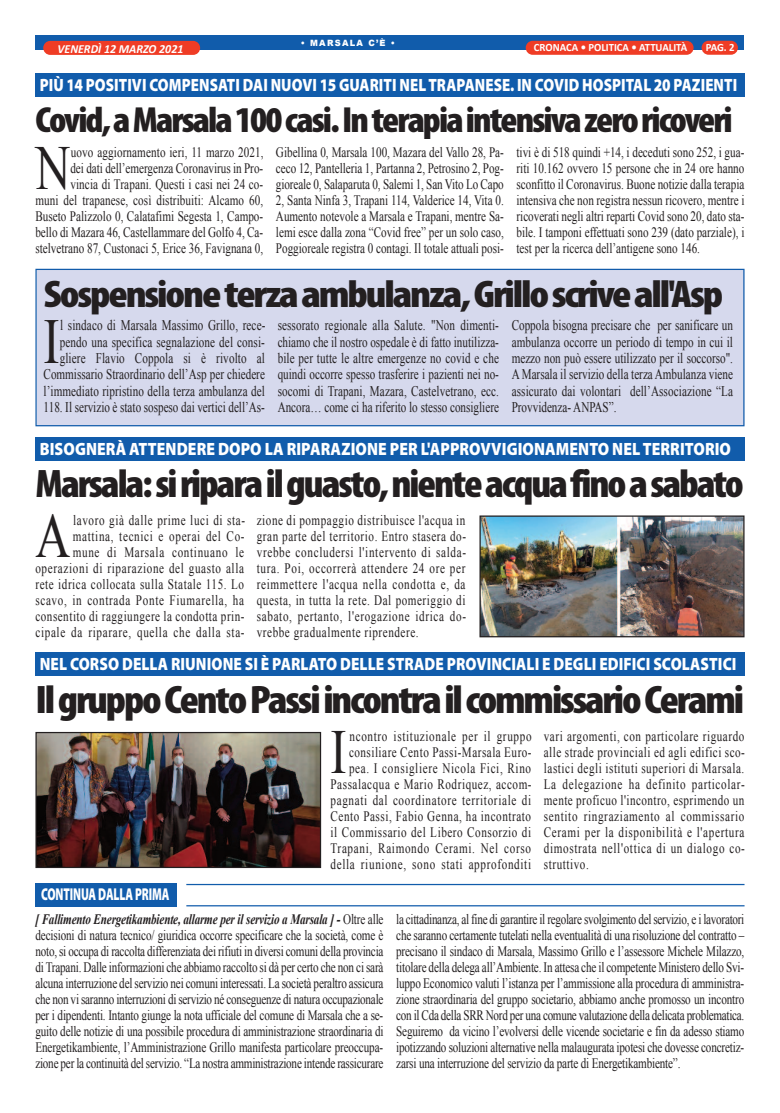
<style>
.page{position:relative;width:780px;height:1113px;background:#fff}
.page>*{position:absolute;margin:0;border:0;box-sizing:border-box;transform-origin:0 0}
.t1{font:63.88px "Times New Roman";color:#231f20;scale:.76 1}
.t2{font:62.62px "Times New Roman";color:#231f20;scale:.77 1}
.t3{font:900 condensed 39.88px "Myriad Pro";letter-spacing:-.05em;color:#231f20;scale:1.05 1}
.t4{font:900 condensed 39.88px "Myriad Pro";letter-spacing:-.05em;color:#231f20;scale:1.09 1}
.t5{font:900 condensed 38.62px "Myriad Pro";letter-spacing:-.05em;color:#231f20;scale:1.13 1}
.t6{font:900 condensed 36.5px "Myriad Pro";letter-spacing:-.05em;color:#231f20;scale:1.06 1}
.t7{font:900 17.88px "Myriad Pro";letter-spacing:.005em;color:#fff;scale:.83 1}
.t8{font:900 17.88px "Myriad Pro";letter-spacing:.005em;color:#fff;scale:.85 1}
.t9{font:900 17.88px "Myriad Pro";letter-spacing:.005em;color:#fff;scale:.88 1}
.t10{font:900 17.25px "Myriad Pro";letter-spacing:-.01em;color:#fff;scale:.66 1}
.t11{font:14.62px/16.2px "Times New Roman";letter-spacing:.005em;color:#231f20;text-align:justify;scale:.76 1}
.t12{font:14.38px/16px "Times New Roman";letter-spacing:.05em;color:#231f20;text-align:justify;scale:.77 1}
.t13{font:14.38px/16px "Times New Roman";color:#231f20;text-align:right;scale:.77 1}
.t14{font:italic 700 12.38px "Calibri";color:#fff;scale:.96 1}
.t15{font:700 11.12px "Calibri";color:#fff;scale:.96 1}
.t16{font:900 8.62px "Arial";letter-spacing:.15em;color:#fff;scale:.96 1}
.s1{font-weight:700;font-style:italic}
</style>
<div class="page">
<div style="left:35px;top:35px;width:708px;height:14px;background:#115cab"></div>
<div style="left:701px;top:41px;width:36px;height:14px;background:#ef3c25;border-radius:7px"></div>
<div style="left:525px;top:41px;width:168px;height:14px;background:#ef3c25;border-radius:7px"></div>
<div style="left:43px;top:41px;width:157px;height:14px;background:#ef3c25;border-radius:7px"></div>
<div style="left:37px;top:270px;width:706px;height:155px;background:#d6d9ed"></div>
<div style="left:35px;top:269px;width:709px;height:157px;border:1px solid #115cab"></div>
<div style="left:35px;top:437px;width:709px;height:23px;background:#115cab"></div>
<div style="left:35px;top:73px;width:709px;height:24px;background:#115cab"></div>
<div style="left:35px;top:883px;width:142px;height:23px;background:#115cab"></div>
<hr style="left:186px;top:884px;width:558px;height:1px;background:#115cab">
<hr style="left:186px;top:905px;width:558px;height:1px;background:#115cab">
<img style="left:481px;top:517px;width:261px;height:118px">
<div style="left:479px;top:515px;width:265px;height:122px;border:1px solid #231f20"></div>
<div style="left:35px;top:652px;width:709px;height:24px;background:#115cab"></div>
<img style="left:37px;top:734px;width:282px;height:132px">
<div style="left:35px;top:732px;width:286px;height:136px;border:1px solid #231f20"></div>
<p class="t16" style="left:301px;top:37px;width:100px">• MARSALA C’È •</p>
<p class="t14" style="left:57px;top:44px;width:133px">VENERDÌ 12 MARZO 2021</p>
<p class="t15" style="left:534px;top:43px;width:161px">CRONACA • POLITICA • ATTUALITÀ</p>
<p class="t15" style="left:705px;top:43px;width:32px">PAG. 2</p>
<p class="t7" style="left:40px;top:79px;width:841px">PIÙ 14 POSITIVI COMPENSATI DAI NUOVI 15 GUARITI NEL TRAPANESE. IN COVID HOSPITAL 20 PAZIENTI</p>
<h3 class="t6" style="left:35px;top:107px;width:659px">Covid,aMarsala100casi.Interapiaintensivazeroricoveri</h3>
<h2 class="t2" style="left:35px;top:133px;width:47px">N</h2>
<p class="t13" style="left:35px;top:144px;width:298px">uovo aggiornamento ieri, 11 marzo 2021,<br>dei dati dell’emergenza Coronavirus in Pro-<br>vincia di Trapani. Questi i casi nei 24 co-<br>muni del trapanese, così distribuiti: Alcamo 60, Buseto Palizzolo 0, Calatafimi Segesta 1, Campo&shy;bello di Mazara 46, Castellammare del Golfo 4, Ca&shy;stelvetrano 87, Custonaci 5, Erice 36, Favignana 0,</p>
<p class="t12" style="left:276px;top:144px;width:297px">Gibellina 0, Marsala 100, Mazara del Vallo 28, Pa&shy;ceco 12, Pantelleria 1, Partanna 2, Petrosino 2, Pog&shy;gioreale 0, Salaparuta 0, Salemi 1, San Vito Lo Capo 2, Santa Ninfa 3, Trapani 114, Valderice 14, Vita 0.<br>Aumento notevole a Marsala e Trapani, mentre Sa&shy;lemi esce dalla zona “Covid free” per un solo caso, Poggioreale registra 0 contagi. Il totale attuali posi-</p>
<p class="t12" style="left:516px;top:144px;width:297px">tivi è di 518 quindi +14, i deceduti sono 252, i gua&shy;riti 10.162 ovvero 15 persone che in 24 ore hanno sconfitto il Coronavirus. Buone notizie dalla terapia intensiva che non registra nessun ricovero, mentre i ricoverati negli altri reparti Covid sono 20, dato sta&shy;bile. I tamponi effettuati sono 239 (dato parziale), i test per la ricerca dell’antigene sono 146.</p>
<h3 class="t5" style="left:44px;top:280px;width:603px">Sospensioneterzaambulanza,Grilloscriveall'Asp</h3>
<h1 class="t1" style="left:44px;top:306px;width:23px">I</h1>
<p class="t11" style="left:44px;top:317px;width:293px;text-align:right">l sindaco di Marsala Massimo Grillo, rece&shy;pendo una specifica segnalazione del consi&shy;gliere Flavio Coppola si è rivolto al Commissario Straordinario dell’Asp per chiedere l’immediato ripristino della terza ambulanza del 118. Il servizio è stato sospeso dai vertici dell’As-</p>
<p class="t11" style="left:278px;top:317px;width:293px">sessorato regionale alla Salute. "Non dimenti&shy;chiamo che il nostro ospedale è di fatto inutilizza&shy;bile per tutte le altre emergenze no covid e che quindi occorre spesso trasferire i pazienti nei no&shy;socomi di Trapani, Mazara, Castelvetrano, ecc.<br>Ancora… come ci ha riferito lo stesso consigliere</p>
<p class="t11" style="left:511px;top:317px;width:293px">Coppola bisogna precisare che per sanificare un ambulanza occorre un periodo di tempo in cui il mezzo non può essere utilizzato per il soccorso".<br>A Marsala il servizio della terza Ambulanza viene assicurato dai volontari dell’Associazione “La Provvidenza- ANPAS”.</p>
<p class="t9" style="left:40px;top:442px;width:787px">BISOGNERÀ ATTENDERE DOPO LA RIPARAZIONE PER L'APPROVVIGIONAMENTO NEL TERRITORIO</p>
<h3 class="t3" style="left:35px;top:470px;width:676px">Marsala:siriparailguasto,nienteacquafinoasabato</h3>
<h2 class="t2" style="left:35px;top:501px;width:47px">A</h2>
<p class="t12" style="left:35px;top:512px;width:274px;text-align:right">lavoro già dalle prime luci di sta&shy;mattina, tecnici e operai del Co-<br>mune di Marsala continuano le operazioni di riparazione del guasto alla rete idrica collocata sulla Statale 115. Lo scavo, in contrada Ponte Fiumarella, ha consentito di raggiungere la condotta prin&shy;cipale da riparare, quella che dalla sta-</p>
<p class="t12" style="left:257px;top:512px;width:273px">zione di pompaggio distribuisce l'acqua in gran parte del territorio. Entro stasera do&shy;vrebbe concludersi l'intervento di salda&shy;tura. Poi, occorrerà attendere 24 ore per reimmettere l'acqua nella condotta e, da questa, in tutta la rete. Dal pomeriggio di sabato, pertanto, l'erogazione idrica do&shy;vrebbe gradualmente riprendere.</p>
<p class="t8" style="left:40px;top:657px;width:821px">NEL CORSO DELLA RIUNIONE SI È PARLATO DELLE STRADE PROVINCIALI E DEGLI EDIFICI SCOLASTICI</p>
<h3 class="t4" style="left:35px;top:685px;width:651px">IlgruppoCentoPassiincontrailcommissarioCerami</h3>
<h2 class="t2" style="left:330px;top:717px;width:22px">I</h2>
<p class="t12" style="left:330px;top:728px;width:263px;text-align:right">ncontro istituzionale per il gruppo consiliare Cento Passi-Marsala Euro&shy;pea. I consigliere Nicola Fici, Rino Passalacqua e Mario Rodriquez, accom&shy;pagnati dal coordinatore territoriale di Cento Passi, Fabio Genna, ha incontrato il Commissario del Libero Consorzio di Trapani, Raimondo Cerami. Nel corso della riunione, sono stati approfonditi</p>
<p class="t12" style="left:544px;top:728px;width:263px">vari argomenti, con particolare riguardo alle strade provinciali ed agli edifici sco&shy;lastici degli istituti superiori di Marsala.<br>La delegazione ha definito particolar&shy;mente proficuo l'incontro, esprimendo un sentito ringraziamento al commissario Cerami per la disponibilità e l'apertura dimostrata nell'ottica di un dialogo co&shy;struttivo.</p>
<p class="t10" style="left:41px;top:887px;width:196px">CONTINUA DALLA PRIMA</p>
<p class="t12" style="left:35px;top:911px;width:453px"><span class="s1">[ Fallimento Energetikambiente, allarme per il servizio a Marsala ] -</span> Oltre alle decisioni di natura tecnico/ giuridica occorre specificare che la società, come è noto, si occupa di raccolta differenziata dei rifiuti in diversi comuni della provincia di Trapani. Dalle informazioni che abbiamo raccolto si dà per certo che non ci sarà alcuna interruzione del servizio nei comuni interessati. La società peraltro assicura che non vi saranno interruzioni di servizio né conseguenze di natura occupazionale per i dipendenti. Intanto giunge la nota ufficiale del comune di Marsala che a se&shy;guito delle notizie di una possibile procedura di amministrazione straordinaria di Energetikambiente, l’Amministrazione Grillo manifesta particolare preoccupa&shy;zione per la continuità del servizio. “La nostra amministrazione intende rassicurare</p>
<p class="t12" style="left:396px;top:911px;width:453px">la cittadinanza, al fine di garantire il regolare svolgimento del servizio, e i lavoratori che saranno certamente tutelati nella eventualità di una risoluzione del contratto – precisano il sindaco di Marsala, Massimo Grillo e l’assessore Michele Milazzo, titolare della delega all’Ambiente. In attesa che il competente Ministero dello Svi&shy;luppo Economico valuti l’istanza per l’ammissione alla procedura di amministra&shy;zione straordinaria del gruppo societario, abbiamo anche promosso un incontro con il Cda della SRR Nord per una comune valutazione della delicata problematica.<br>Seguiremo da vicino l’evolversi delle vicende societarie e fin da adesso stiamo ipotizzando soluzioni alternative nella malaugurata ipotesi che dovesse concretiz&shy;zarsi una interruzione del servizio da parte di Energetikambiente”.</p>
</div>
